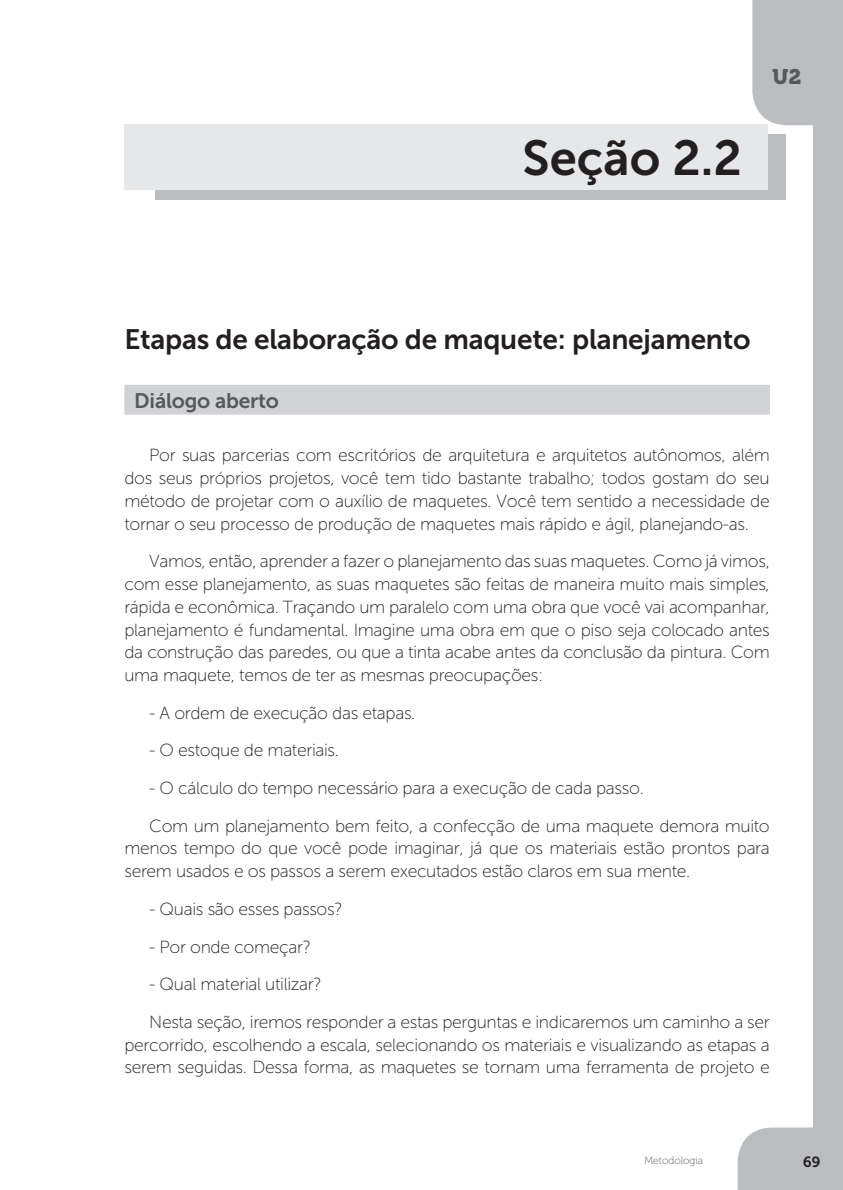
<style>
.page{position:relative;width:843px;height:1190px;background:#fff}
.page>*{position:absolute;margin:0;border:0;box-sizing:border-box;transform-origin:0 0}
.t1{font:49px "Museo Sans 700";color:#231f20}
.t2{font:28px "Museo Sans 700";letter-spacing:-.01em;color:#231f20}
.t3{font:21px "Museo Sans 700";letter-spacing:-.01em;color:#57585a}
.t4{font:21px "Museo 900";color:#57585a}
.t5{font:17.5px/22.8px "Museo Sans 100";letter-spacing:-.02em;color:#231f20}
.t6{font:14.7px "Museo 700";color:#231f20}
.t7{font:10.5px "Museo 100";color:#57585a}
</style>
<div class="page">
<svg style="left:737px;top:1127px;width:75px;height:63px;background:#c0c1c4"></svg>
<svg style="left:752px;top:0;width:60px;height:415px"></svg>
<div style="left:812px;top:0;width:30px;height:1190px;background:#bcbdc0"></div>
<div style="left:155px;top:134px;width:630px;height:66px;background:#bcbdc0"></div>
<div style="left:124px;top:124px;width:643px;height:65px;background:#e6e7e9"></div>
<div style="left:124px;top:385px;width:645px;height:29px;background:#d1d2d4"></div>
<h1 class="t1" style="left:522px;top:130px;width:221px">Seção 2.2</h1>
<p class="t4" style="left:772px;top:65px;width:30px">U2</p>
<h2 class="t2" style="left:124px;top:323px;width:627px">Etapas de elaboração de maquete: planejamento</h2>
<p class="t3" style="left:134px;top:389px;width:146px">Diálogo aberto</p>
<p class="t5" style="left:124px;top:444px;width:646px;text-align:justify;text-indent:25px">Por suas parcerias com escritórios de arquitetura e arquitetos autônomos, além dos seus próprios projetos, você tem tido bastante trabalho; todos gostam do seu método de projetar com o auxílio de maquetes. Você tem sentido a necessidade de tornar o seu processo de produção de maquetes mais rápido e ágil, planejando-as.</p>
<p class="t5" style="left:124px;top:550px;width:646px;text-align:justify;text-indent:25px">Vamos, então, aprender a fazer o planejamento das suas maquetes. Como já vimos, com esse planejamento, as suas maquetes são feitas de maneira muito mais simples, rápida e econômica. Traçando um paralelo com uma obra que você vai acompanhar, planejamento é fundamental. Imagine uma obra em que o piso seja colocado antes da construção das paredes, ou que a tinta acabe antes da conclusão da pintura. Com uma maquete, temos de ter as mesmas preocupações:</p>
<p class="t5" style="left:149px;top:701px;width:267px">- A ordem de execução das etapas.</p>
<p class="t5" style="left:149px;top:739px;width:191px">- O estoque de materiais.</p>
<p class="t5" style="left:149px;top:769px;width:622px;line-height:37.6px">- O cálculo do tempo necessário para a execução de cada passo.<br>Com um planejamento bem feito, a confecção de uma maquete demora muito</p>
<p class="t5" style="left:124px;top:837px;width:646px">menos tempo do que você pode imaginar, já que os materiais estão prontos para serem usados e os passos a serem executados estão claros em sua mente.</p>
<p class="t5" style="left:149px;top:897px;width:195px">- Quais são esses passos?</p>
<p class="t5" style="left:149px;top:935px;width:163px">- Por onde começar?</p>
<p class="t5" style="left:149px;top:965px;width:622px;line-height:37.6px">- Qual material utilizar?<br>Nesta seção, iremos responder a estas perguntas e indicaremos um caminho a ser</p>
<p class="t5" style="left:124px;top:1033px;width:646px">percorrido, escolhendo a escala, selecionando os materiais e visualizando as etapas a serem seguidas. Dessa forma, as maquetes se tornam uma ferramenta de projeto e</p>
<p class="t7" style="left:644px;top:1155px;width:60px">Metodologia</p>
<p class="t6" style="left:803px;top:1154px;width:18px">69</p>
</div>
